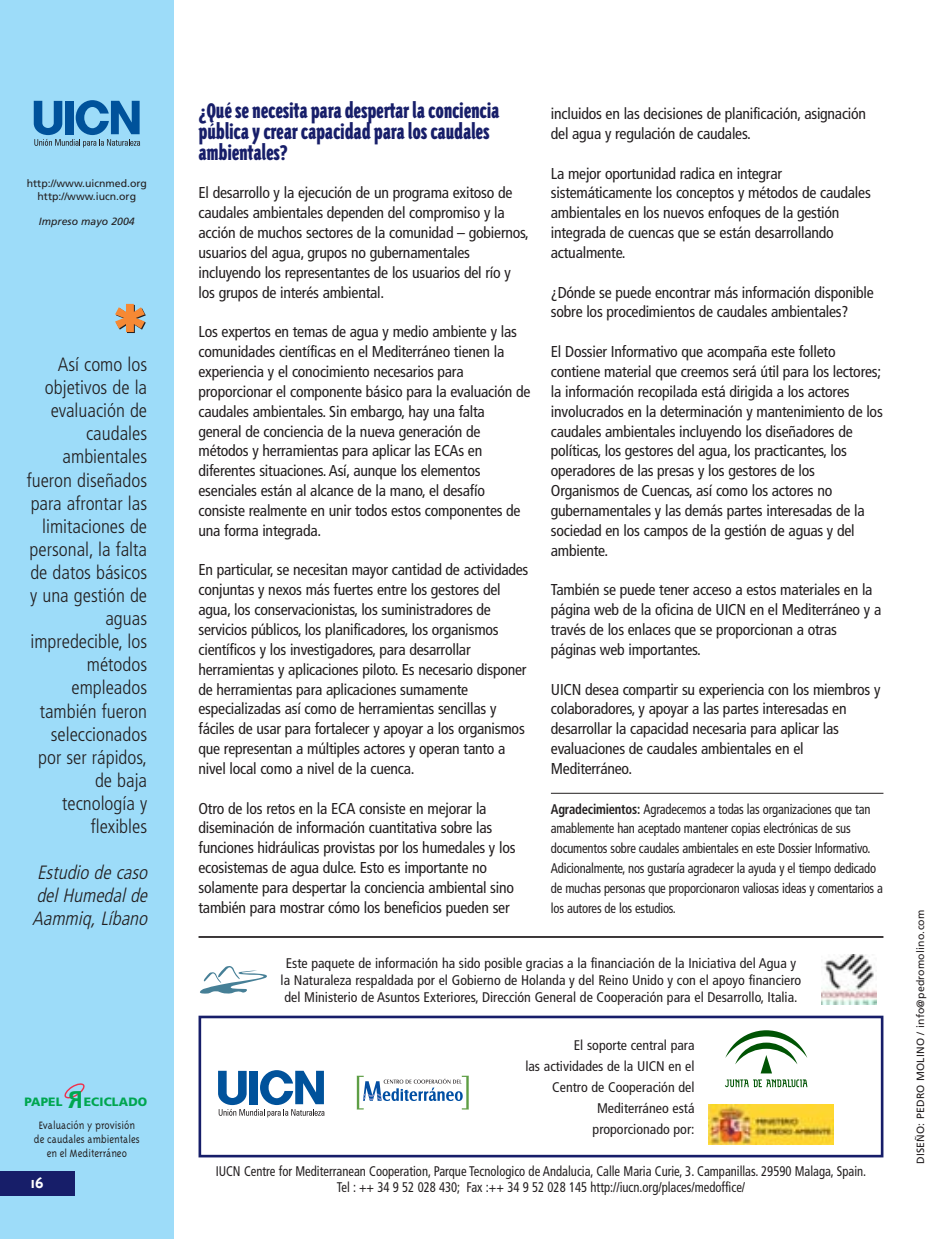
<style>
.page{position:relative;width:942px;height:1239px;background:#fff}
.page>*{position:absolute;margin:0;border:0;box-sizing:border-box;transform-origin:0 0}
.t1{font:700 84px "Triplex";color:#f68934}
.t2{font:900 24.5px/21px "Triplex Cond";letter-spacing:-.01em;color:#171e69}
.t3{font:300 condensed 19.25px/23.1px "Frutiger";color:#231f20;text-align:right}
.t4{font:italic 300 condensed 19.25px/23.1px "Frutiger";color:#231f20;text-align:justify}
.t5{font:700 17.5px "Triplex";color:#fff}
.t6{font:condensed 15.75px/19.8px "Frutiger";letter-spacing:-.015em;color:#231f20}
.t7{font:condensed 14px/19.8px "Frutiger";color:#231f20;scale:.9 1}
.t8{font:condensed 14px/21px "Frutiger";color:#231f20;text-align:right}
.t9{font:300 12.25px/14px "Triplex";color:#231f20;text-align:center;scale:.9 1}
.t10{font:900 12.08px "Frutiger";letter-spacing:.01em;color:#00a650}
.t11{font:10.5px/12.6px "Frutiger";letter-spacing:.015em;color:#231f20;text-align:center}
.t12{font:italic 10.5px "Frutiger";color:#231f20}
.s1{font-weight:700}
</style>
<div class="page">
<div style="left:0;top:0;width:174px;height:1239px;background:#9ddcf9"></div>
<svg style="left:34px;top:100px;width:106px;height:47px"></svg>
<div style="left:0;top:1171px;width:74px;height:25px;background:#171e69"></div>
<div style="left:198px;top:1016px;width:685px;height:141px;border:3px solid #171e69"></div>
<hr style="left:551px;top:793px;width:332px;height:1px;background:#231f20">
<svg style="left:725px;top:1079px;width:82px;height:8px"></svg>
<svg style="left:725px;top:1030px;width:82px;height:43px"></svg>
<img style="left:708px;top:1104px;width:125px;height:41px">
<hr style="left:198px;top:936px;width:685px;height:2px;background:#231f20">
<svg style="left:218px;top:1070px;width:106px;height:47px"></svg>
<svg style="left:357px;top:1076px;width:112px;height:34px"></svg>
<svg style="left:200px;top:966px;width:67px;height:28px"></svg>
<img style="left:821px;top:955px;width:55px;height:50px">
<svg style="left:64px;top:1083px;width:21px;height:16px"></svg>
<p class="t11" style="left:27px;top:178px;width:122px">http://www.uicnmed.org http://www.iucn.org</p>
<p class="t12" style="left:39px;top:217px;width:97px">Impreso mayo 2004</p>
<h1 class="t1" style="left:114px;top:302px;width:33px">*</h1>
<p class="t3" style="left:27px;top:354px;width:122px">Así como los objetivos de la evaluación de caudales ambientales fueron diseñados para afrontar las limitaciones de personal, la falta de datos básicos y una gestión de aguas impredecible, los métodos empleados también fueron seleccionados por ser rápidos, de baja tecnología y flexibles</p>
<p class="t4" style="left:32px;top:863px;width:120px">Estudio de caso delHumedalde Aammiq,Líbano</p>
<p class="t10" style="left:24px;top:1097px;width:40px">PAPEL</p>
<p class="t10" style="left:84px;top:1097px;width:65px">ECICLADO</p>
<p class="t9" style="left:34px;top:1119px;width:119px">Evaluación y provisión de caudales ambientales en el Mediterráneo</p>
<p class="t5" style="left:31px;top:1175px;width:15px">16</p>
<h2 class="t2" style="left:198px;top:101px;width:302px">¿Qué se necesita para despertar la conciencia pública y crear capacidad para los caudales ambientales?</h2>
<p class="t6" style="left:198px;top:184px;width:332px">El desarrollo y la ejecución de un programa exitoso de caudales ambientales dependen del compromiso y la acción de muchos sectores de la comunidad – gobiernos, usuarios del agua, grupos no gubernamentales incluyendo los representantes de los usuarios del río y los grupos de interés ambiental.</p>
<p class="t6" style="left:198px;top:323px;width:333px">Los expertos en temas de agua y medio ambiente y las comunidades científicas en el Mediterráneo tienen la experiencia y el conocimiento necesarios para proporcionar el componente básico para la evaluación de caudales ambientales. Sin embargo, hay una falta general de conciencia de la nueva generación de métodos y herramientas para aplicar las ECAs en diferentes situaciones. Así, aunque los elementos esenciales están al alcance de la mano, el desafío consiste realmente en unir todos estos componentes de una forma integrada.</p>
<p class="t6" style="left:198px;top:561px;width:331px">En particular, se necesitan mayor cantidad de actividades conjuntas y nexos más fuertes entre los gestores del agua, los conservacionistas, los suministradores de servicios públicos, los planificadores, los organismos científicos y los investigadores, para desarrollar herramientas y aplicaciones piloto. Es necesario disponer de herramientas para aplicaciones sumamente especializadas así como de herramientas sencillas y fáciles de usar para fortalecer y apoyar a los organismos que representan a múltiples actores y operan tanto a nivel local como a nivel de la cuenca.</p>
<p class="t6" style="left:198px;top:799px;width:318px">Otro de los retos en la ECA consiste en mejorar la diseminación de información cuantitativa sobre las funciones hidráulicas provistas por los humedales y los ecosistemas de agua dulce. Esto es importante no solamente para despertar la conciencia ambiental sino también para mostrar cómo los beneficios pueden ser</p>
<p class="t6" style="left:551px;top:105px;width:317px">incluidos en las decisiones de planificación, asignación del agua y regulación de caudales.</p>
<p class="t6" style="left:551px;top:165px;width:321px">La mejor oportunidad radica en integrar sistemáticamente los conceptos y métodos de caudales ambientales en los nuevos enfoques de la gestión integrada de cuencas que se están desarrollando actualmente.</p>
<p class="t6" style="left:551px;top:284px;width:324px">¿Dónde se puede encontrar más información disponible sobre los procedimientos de caudales ambientales?</p>
<p class="t6" style="left:551px;top:343px;width:333px">El Dossier Informativo que acompaña este folleto contiene material que creemos será útil para los lectores; la información recopilada está dirigida a los actores involucrados en la determinación y mantenimiento de los caudales ambientales incluyendo los diseñadores de políticas, los gestores del agua, los practicantes, los operadores de las presas y los gestores de los Organismos de Cuencas, así como los actores no gubernamentales y las demás partes interesadas de la sociedad en los campos de la gestión de aguas y del ambiente.</p>
<p class="t6" style="left:551px;top:581px;width:332px">También se puede tener acceso a estos materiales en la página web de la oficina de UICN en el Mediterráneo y a través de los enlaces que se proporcionan a otras páginas web importantes.</p>
<p class="t6" style="left:551px;top:680px;width:331px">UICN desea compartir su experiencia con los miembros y colaboradores, y apoyar a las partes interesadas en desarrollar la capacidad necesaria para aplicar las evaluaciones de caudales ambientales en el Mediterráneo.</p>
<p class="t7" style="left:551px;top:800px;width:370px"><span class="s1">Agradecimientos:</span> Agradecemos a todas las organizaciones que tan amablemente han aceptado mantener copias electrónicas de sus documentos sobre caudales ambientales en este Dossier Informativo.<br>Adicionalmente, nos gustaría agradecer la ayuda y el tiempo dedicado de muchas personas que proporcionaron valiosas ideas y comentarios a los autores de los estudios.</p>
<p class="t8" style="left:280px;top:956px;width:522px;line-height:16.8px;text-align:center">Este paquete de información ha sido posible gracias a la financiación de la Iniciativa del Agua y la Naturaleza respaldada por el Gobierno de Holanda y del Reino Unido y con el apoyo financiero del Ministerio de Asuntos Exteriores, Dirección General de Cooperación para el Desarrollo, Italia.</p>
<p class="t8" style="left:525px;top:1036px;width:171px">El soporte central para<br>las actividades de la UICN en el<br>Centro de Cooperación del<br>Mediterráneo está proporcionado por:</p>
<p class="t7" style="left:216px;top:1165px;width:724px;line-height:15.8px;text-align:center">IUCN Centre for Mediterranean Cooperation, Parque Tecnologico de Andalucia, Calle Maria Curie, 3. Campanillas. 29590 Malaga, Spain.<br>Tel : ++ 34 9 52 028 430; Fax :++ 34 9 52 028 145 http://iucn.org/places/medoffice/</p>
<p class="t11" style="left:915px;top:1164px;width:256px;rotate:-90deg">DISEÑO: PEDRO MOLINO / info@pedromolino.com</p>
</div>
